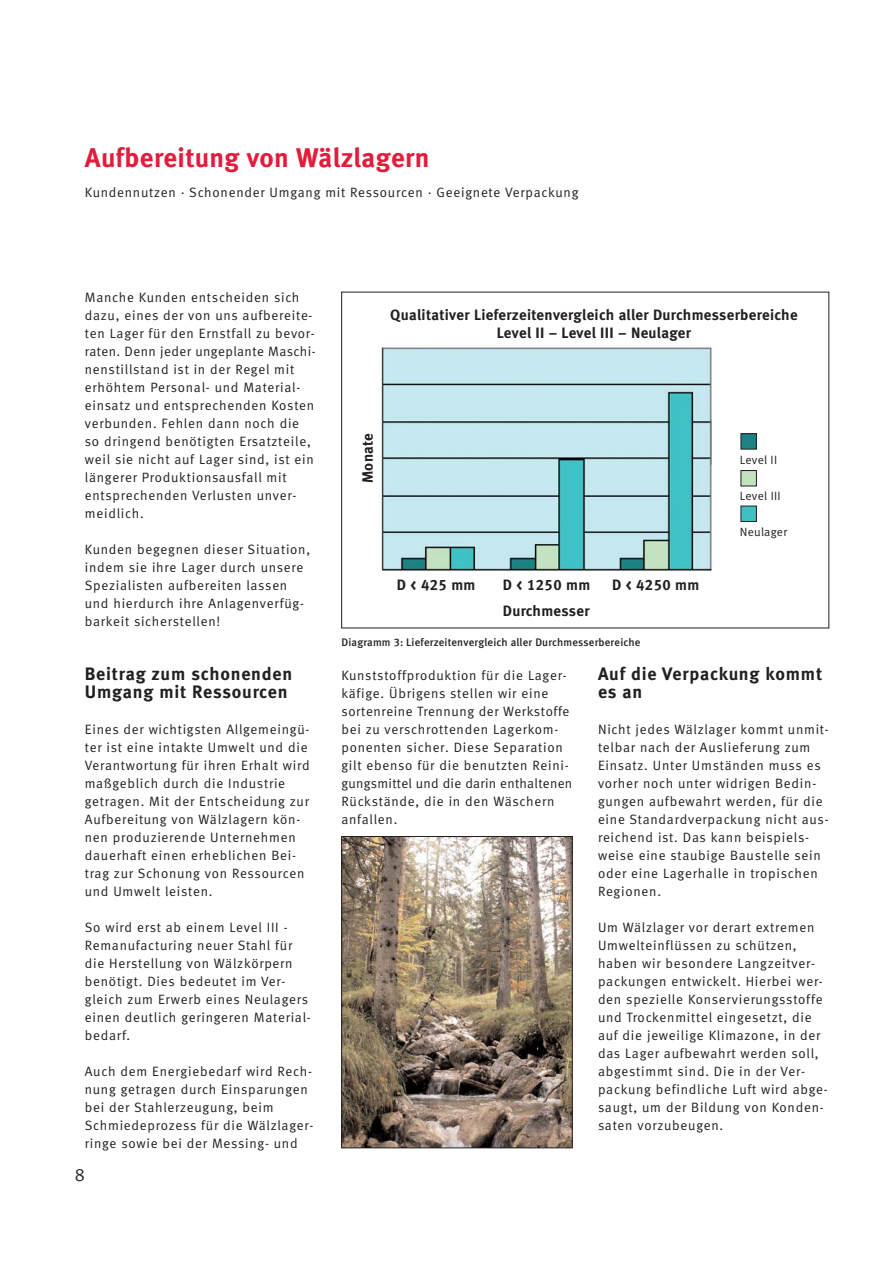
<style>
.page{position:relative;width:893px;height:1263px;background:#fff}
.page>*{position:absolute;margin:0;border:0;box-sizing:border-box;transform-origin:0 0}
.t1{font:27px "Meta Bold LF";letter-spacing:.015em;color:#e21d3c}
.t2{font:18px/18px "Meta Bold LF";letter-spacing:.045em;color:#231f20}
.t3{font:18px "Meta Normal LF";color:#231f20}
.t4{font:15px/18px "Meta Bold LF";letter-spacing:.02em;color:#231f20;text-align:center}
.t5{font:13.5px/18px "Meta Normal LF";letter-spacing:.055em;color:#231f20}
.t6{font:12px "Meta Normal LF";letter-spacing:.02em;color:#231f20}
.t7{font:10.95px "Meta Medium LF";letter-spacing:.015em;color:#231f20}
</style>
<div class="page">
<img style="left:381px;top:347px;width:331px;height:228px">
<div style="left:741px;top:434px;width:15px;height:15px;background:#1c8284"></div>
<div style="left:740px;top:433px;width:17px;height:17px;border:1px solid #231f20"></div>
<div style="left:741px;top:471px;width:15px;height:15px;background:#c3e2c0"></div>
<div style="left:740px;top:470px;width:17px;height:16px;border:1px solid #231f20"></div>
<div style="left:741px;top:506px;width:15px;height:16px;background:#3ec0c5"></div>
<div style="left:740px;top:506px;width:17px;height:16px;border:1px solid #231f20"></div>
<img style="left:343px;top:838px;width:227px;height:308px">
<div style="left:341px;top:836px;width:231px;height:312px;border:1px solid #231f20"></div>
<h1 class="t1" style="left:85px;top:147px;width:346px">Aufbereitung von Wälzlagern</h1>
<p class="t5" style="left:85px;top:184px;width:495px">Kundennutzen · Schonender Umgang mit Ressourcen · Geeignete Verpackung</p>
<p class="t5" style="left:85px;top:289px;width:232px">Manche Kunden entscheiden sich dazu, eines der von uns aufbereite&shy;ten Lager für den Ernstfall zu bevor&shy;raten. Denn jeder ungeplante Maschi&shy;nenstillstand ist in der Regel mit erhöhtem Personal- und Material&shy;einsatz und entsprechenden Kosten verbunden. Fehlen dann noch die so dringend benötigten Ersatzteile, weil sie nicht auf Lager sind, ist ein längerer Produktionsausfall mit entsprechenden Verlusten unver&shy;meidlich.</p>
<p class="t5" style="left:85px;top:541px;width:227px">Kunden begegnen dieser Situation, indem sie ihre Lager durch unsere<br>Spezialisten aufbereiten lassen und hierdurch ihre Anlagenverfüg&shy;barkeit sicherstellen!</p>
<h2 class="t2" style="left:85px;top:666px;width:209px">Beitrag zum schonenden<br>Umgang mit Ressourcen</h2>
<p class="t5" style="left:85px;top:721px;width:226px">Eines der wichtigsten Allgemeingü&shy;ter ist eine intakte Umwelt und die<br>Verantwortung für ihren Erhalt wird maßgeblich durch die Industrie getragen. Mit der Entscheidung zur<br>Aufbereitung von Wälzlagern kön&shy;nen produzierende Unternehmen dauerhaft einen erheblichen Bei&shy;trag zur Schonung von Ressourcen und Umwelt leisten.</p>
<p class="t5" style="left:85px;top:919px;width:227px">So wird erst ab einem Level III -<br>Remanufacturing neuer Stahl für die Herstellung von Wälzkörpern benötigt. Dies bedeutet im Ver&shy;gleich zum Erwerb eines Neulagers einen deutlich geringeren Material&shy;bedarf.</p>
<p class="t5" style="left:85px;top:1063px;width:230px">Auch dem Energiebedarf wird Rech&shy;nung getragen durch Einsparungen bei der Stahlerzeugung, beim Schmiedeprozess für die Wälzlager&shy;ringe sowie bei der Messing- und</p>
<h2 class="t3" style="left:75px;top:1168px;width:12px">8</h2>
<p class="t4" style="left:390px;top:307px;width:409px">Qualitativer Lieferzeitenvergleich aller Durchmesserbereiche<br>Level II – Level III – Neulager</p>
<p class="t4" style="left:360px;top:483px;width:52px;rotate:-90deg">Monate</p>
<p class="t4" style="left:397px;top:577px;width:80px">D &lt; 425 mm</p>
<p class="t4" style="left:503px;top:577px;width:89px">D &lt; 1250 mm</p>
<p class="t4" style="left:612px;top:577px;width:89px">D &lt; 4250 mm</p>
<p class="t4" style="left:503px;top:603px;width:88px">Durchmesser</p>
<p class="t6" style="left:740px;top:455px;width:39px">Level II</p>
<p class="t6" style="left:740px;top:491px;width:42px">Level III</p>
<p class="t6" style="left:740px;top:527px;width:49px">Neulager</p>
<p class="t7" style="left:341px;top:638px;width:300px">Diagramm 3: Lieferzeitenvergleich aller Durchmesserbereiche</p>
<p class="t5" style="left:341px;top:667px;width:232px">Kunststoffproduktion für die Lager&shy;käfige. Übrigens stellen wir eine sortenreine Trennung der Werkstoffe bei zu verschrottenden Lagerkom&shy;ponenten sicher. Diese Separation gilt ebenso für die benutzten Reini&shy;gungsmittel und die darin enthaltenen Rückstände, die in den Wäschern anfallen.</p>
<h2 class="t2" style="left:598px;top:666px;width:226px">Auf die Verpackung kommt es an</h2>
<p class="t5" style="left:598px;top:721px;width:232px">Nicht jedes Wälzlager kommt unmit&shy;telbar nach der Auslieferung zum<br>Einsatz. Unter Umständen muss es vorher noch unter widrigen Bedin&shy;gungen aufbewahrt werden, für die eine Standardverpackung nicht aus&shy;reichend ist. Das kann beispiels&shy;weise eine staubige Baustelle sein oder eine Lagerhalle in tropischen<br>Regionen.</p>
<p class="t5" style="left:598px;top:919px;width:231px">Um Wälzlager vor derart extremen Umwelteinflüssen zu schützen, haben wir besondere Langzeitver&shy;packungen entwickelt. Hierbei wer&shy;den spezielle Konservierungsstoffe und Trockenmittel eingesetzt, die auf die jeweilige Klimazone, in der das Lager aufbewahrt werden soll, abgestimmt sind. Die in der Ver&shy;packung befindliche Luft wird abge&shy;saugt, um der Bildung von Konden&shy;saten vorzubeugen.</p>
</div>
